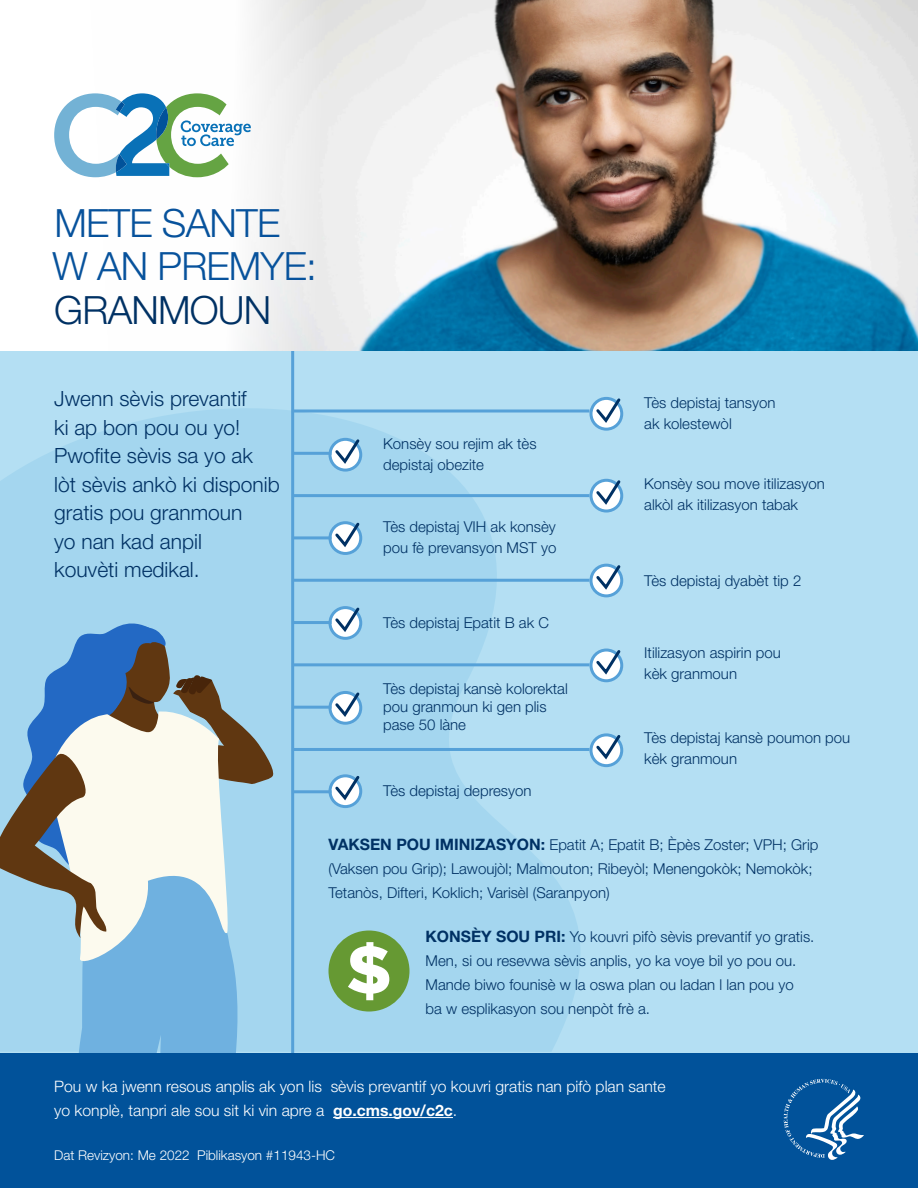
<style>
.page{position:relative;width:918px;height:1188px;background:#fff}
.page>*{position:absolute;margin:0;border:0;box-sizing:border-box;transform-origin:0 0}
.t1{font:300 39px/43.5px "Helvetica Neue LT Std";letter-spacing:-.02em;color:#07529c}
.H4{font:300 21px/28.5px "Helvetica Neue LT Std";color:#003164}
.H4-2{font:300 15.75px/24px "Helvetica Neue LT Std";color:#fff}
.H4-3{font:300 15px/21px "Helvetica Neue LT Std";color:#003164}
.H4-4{font:300 13.5px "Helvetica Neue LT Std";color:#fff}
.s1{color:#003164}
.s2{font-weight:700;font-size:15.75px}
.s3{font-weight:700}
</style>
<div class="page">
<div style="left:0;top:351px;width:918px;height:702px;background:#b4dff3"></div>
<svg style="left:0;top:404px;width:582px;height:648px;fill:#a4d6ef"></svg>
<svg style="left:0;top:617px;width:275px;height:436px"></svg>
<img style="left:91px;top:0;width:827px;height:351px">
<svg style="left:54px;top:93px;width:197px;height:84px"></svg>
<div style="left:0;top:1053px;width:918px;height:135px;background:#01529a"></div>
<hr style="left:333px;top:1117px;width:120px;height:1px;background:#fff">
<svg style="left:591px;top:650px;width:31px;height:31px"></svg>
<div style="left:590px;top:649px;width:33px;height:33px;border:3px solid #56a1d8;border-radius:50%"></div>
<svg style="left:594px;top:648px;width:29px;height:29px"></svg>
<svg style="left:330px;top:608px;width:31px;height:30px"></svg>
<div style="left:328px;top:606px;width:34px;height:34px;border:3px solid #56a1d8;border-radius:50%"></div>
<svg style="left:333px;top:605px;width:29px;height:30px"></svg>
<svg style="left:330px;top:776px;width:31px;height:31px"></svg>
<div style="left:328px;top:774px;width:34px;height:34px;border:3px solid #56a1d8;border-radius:50%"></div>
<svg style="left:333px;top:773px;width:29px;height:30px"></svg>
<svg style="left:330px;top:523px;width:31px;height:30px"></svg>
<div style="left:328px;top:521px;width:34px;height:34px;border:3px solid #56a1d8;border-radius:50%"></div>
<svg style="left:333px;top:520px;width:29px;height:30px"></svg>
<svg style="left:591px;top:480px;width:31px;height:31px"></svg>
<div style="left:590px;top:479px;width:33px;height:34px;border:3px solid #56a1d8;border-radius:50%"></div>
<svg style="left:594px;top:478px;width:29px;height:29px"></svg>
<svg style="left:591px;top:398px;width:31px;height:31px"></svg>
<div style="left:590px;top:397px;width:33px;height:34px;border:3px solid #56a1d8;border-radius:50%"></div>
<svg style="left:594px;top:397px;width:29px;height:29px"></svg>
<svg style="left:591px;top:565px;width:31px;height:31px"></svg>
<div style="left:590px;top:564px;width:33px;height:33px;border:3px solid #56a1d8;border-radius:50%"></div>
<svg style="left:594px;top:563px;width:29px;height:29px"></svg>
<svg style="left:330px;top:692px;width:31px;height:31px"></svg>
<div style="left:328px;top:691px;width:34px;height:34px;border:3px solid #56a1d8;border-radius:50%"></div>
<svg style="left:333px;top:690px;width:29px;height:30px"></svg>
<svg style="left:591px;top:735px;width:31px;height:31px"></svg>
<div style="left:590px;top:733px;width:33px;height:34px;border:3px solid #56a1d8;border-radius:50%"></div>
<svg style="left:594px;top:733px;width:29px;height:29px"></svg>
<svg style="left:330px;top:439px;width:31px;height:31px"></svg>
<div style="left:328px;top:438px;width:34px;height:34px;border:3px solid #56a1d8;border-radius:50%"></div>
<svg style="left:333px;top:437px;width:29px;height:29px"></svg>
<hr style="left:291px;top:351px;width:3px;height:702px;background:#56a1d8">
<hr style="left:292px;top:452px;width:40px;height:3px;background:#56a1d8">
<hr style="left:292px;top:536px;width:40px;height:3px;background:#56a1d8">
<hr style="left:292px;top:494px;width:298px;height:3px;background:#56a1d8">
<hr style="left:292px;top:410px;width:298px;height:2px;background:#56a1d8">
<hr style="left:292px;top:579px;width:298px;height:3px;background:#56a1d8">
<hr style="left:292px;top:663px;width:298px;height:3px;background:#56a1d8">
<hr style="left:292px;top:748px;width:298px;height:3px;background:#56a1d8">
<hr style="left:292px;top:621px;width:40px;height:3px;background:#56a1d8">
<hr style="left:292px;top:706px;width:40px;height:3px;background:#56a1d8">
<hr style="left:292px;top:790px;width:40px;height:3px;background:#56a1d8">
<div style="left:329px;top:931px;width:81px;height:81px;background:#693;border-radius:50%"></div>
<svg style="left:348px;top:942px;width:41px;height:58px"></svg>
<svg style="left:784px;top:1079px;width:80px;height:81px"></svg>
<p class="t1" style="left:52px;top:200px;width:266px">METE SANTE<br>W AN PREMYE:<br><span class="s1">GRANMOUN</span></p>
<p class="H4" style="left:54px;top:384px;width:227px">Jwenn sèvis prevantif<br>ki ap bon pou ou yo!<br>Pwofite sèvis sa yo ak lòt sèvis ankò ki disponib gratis pou granmoun<br>yo nan kad anpil<br>kouvèti medikal.</p>
<p class="H4-3" style="left:383px;top:432px;width:155px">Konsèy sou rejim ak tès depistaj obezite</p>
<p class="H4-3" style="left:383px;top:516px;width:175px">Tès depistaj VIH ak konsèy pou fè prevansyon MST yo</p>
<p class="H4-3" style="left:383px;top:612px;width:167px">Tès depistaj Epatit B ak C</p>
<p class="H4-3" style="left:383px;top:680px;width:186px;line-height:18px">Tès depistaj kansè kolorektal pou granmoun ki gen plis pase 50 làne</p>
<p class="H4-3" style="left:383px;top:779px;width:150px">Tès depistaj depresyon</p>
<p class="H4-3" style="left:644px;top:391px;width:133px">Tès depistaj tansyon ak kolestewòl</p>
<p class="H4-3" style="left:644px;top:473px;width:182px">Konsèy sou move itilizasyon alkòl ak itilizasyon tabak</p>
<p class="H4-3" style="left:644px;top:570px;width:159px">Tès depistaj dyabèt tip 2</p>
<p class="H4-3" style="left:644px;top:642px;width:138px">Itilizasyon aspirin pou kèk granmoun</p>
<p class="H4-3" style="left:644px;top:727px;width:208px">Tès depistaj kansè poumon pou kèk granmoun</p>
<p class="H4-3" style="left:328px;top:832px;width:491px;line-height:24px"><span class="s2">VAKSEN POU IMINIZASYON:</span> Epatit A; Epatit B; Èpès Zoster; VPH; Grip (Vaksen pou Grip); Lawoujòl; Malmouton; Ribeyòl; Menengokòk; Nemokòk;<br>Tetanòs, Difteri, Koklich; Varisèl (Saranpyon)</p>
<p class="H4-3" style="left:426px;top:925px;width:390px;line-height:24px"><span class="s2">KONSÈY SOU PRI:</span> Yo kouvri pifò sèvis prevantif yo gratis.<br>Men, si ou resevwa sèvis anplis, yo ka voye bil yo pou ou.<br>Mande biwo founisè w la oswa plan ou ladan l lan pou yo<br>ba w esplikasyon sou nenpòt frè a.</p>
<p class="H4-2" style="left:54px;top:1074px;width:613px">Pou w ka jwenn resous anplis ak yon lis sèvis prevantif yo kouvri gratis nan pifò plan sante yo konplè, tanpri ale sou sit ki vin apre a <span class="s3">go.cms.gov/c2c</span>.</p>
<p class="H4-4" style="left:54px;top:1147px;width:282px">Dat Revizyon: Me 2022 Piblikasyon #11943-HC</p>
</div>
